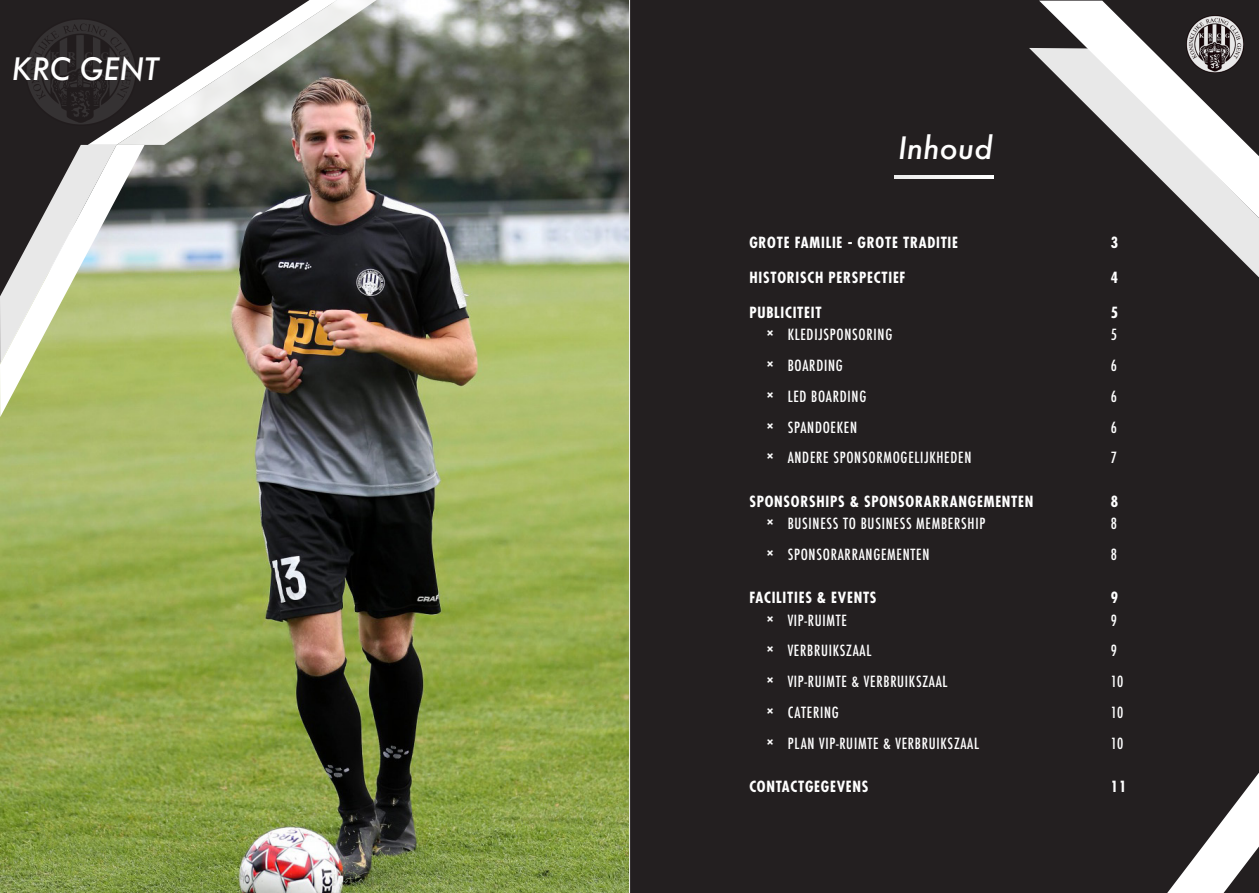
<style>
.page{position:relative;width:1259px;height:893px;background:#fff}
.page>*{position:absolute;margin:0;border:0;box-sizing:border-box;transform-origin:0 0}
.Title{font:italic 500 30px "Futura";color:#fff}
.t1{font:500 condensed 15px "Futura";letter-spacing:.05em;color:#fff}
.Heading{font:700 condensed 15px "Futura";letter-spacing:.05em;color:#fff}
.s1{font-size:18px}
</style>
<div class="page">
<img style="left:0;top:0;width:629px;height:893px">
<div style="left:629px;top:1px;width:630px;height:892px;background:#231f20"></div>
<svg style="left:1167px;top:773px;width:92px;height:120px"></svg>
<hr style="left:895px;top:176px;width:98px;height:3px;background:#f5f5f5">
<img style="left:0;top:0;width:377px;height:417px">
<svg style="left:1029px;top:48px;width:230px;height:230px"></svg>
<svg style="left:1039px;top:1px;width:220px;height:217px"></svg>
<img style="left:1186px;top:16px;width:57px;height:56px">
<hr style="left:629px;top:0;width:1px;height:893px;background:#fff">
<p class="Title" style="left:12px;top:48px;width:148px">KRC GENT</p>
<p class="Title" style="left:898px;top:127px;width:96px">Inhoud</p>
<p class="Heading" style="left:749px;top:233px;width:210px">GROTE FAMILIE - GROTE TRADITIE</p>
<p class="Heading" style="left:1111px;top:233px;width:9px">3</p>
<p class="Heading" style="left:749px;top:268px;width:158px">HISTORISCH PERSPECTIEF</p>
<p class="Heading" style="left:1111px;top:268px;width:9px">4</p>
<p class="Heading" style="left:749px;top:303px;width:74px">PUBLICITEIT</p>
<p class="Heading" style="left:1111px;top:303px;width:9px">5</p>
<p class="t1" style="left:766px;top:325px;width:127px"><span class="s1">×</span> KLEDIJSPONSORING</p>
<p class="t1" style="left:1111px;top:325px;width:8px">5</p>
<p class="t1" style="left:766px;top:356px;width:78px"><span class="s1">×</span> BOARDING</p>
<p class="t1" style="left:1111px;top:356px;width:8px">6</p>
<p class="t1" style="left:766px;top:387px;width:101px"><span class="s1">×</span> LED BOARDING</p>
<p class="t1" style="left:1111px;top:387px;width:8px">6</p>
<p class="t1" style="left:766px;top:417px;width:92px"><span class="s1">×</span> SPANDOEKEN</p>
<p class="t1" style="left:1111px;top:417px;width:8px">6</p>
<p class="t1" style="left:766px;top:448px;width:206px"><span class="s1">×</span> ANDERE SPONSORMOGELIJKHEDEN</p>
<p class="t1" style="left:1111px;top:448px;width:8px">7</p>
<p class="Heading" style="left:749px;top:492px;width:286px">SPONSORSHIPS &amp; SPONSORARRANGEMENTEN</p>
<p class="Heading" style="left:1111px;top:492px;width:9px">8</p>
<p class="t1" style="left:766px;top:514px;width:220px"><span class="s1">×</span> BUSINESS TO BUSINESS MEMBERSHIP</p>
<p class="t1" style="left:1111px;top:514px;width:8px">8</p>
<p class="t1" style="left:766px;top:545px;width:165px"><span class="s1">×</span> SPONSORARRANGEMENTEN</p>
<p class="t1" style="left:1111px;top:545px;width:8px">8</p>
<p class="Heading" style="left:749px;top:588px;width:129px">FACILITIES &amp; EVENTS</p>
<p class="Heading" style="left:1111px;top:588px;width:9px">9</p>
<p class="t1" style="left:766px;top:611px;width:82px"><span class="s1">×</span> VIP-RUIMTE</p>
<p class="t1" style="left:1111px;top:611px;width:8px">9</p>
<p class="t1" style="left:766px;top:641px;width:106px"><span class="s1">×</span> VERBRUIKSZAAL</p>
<p class="t1" style="left:1111px;top:641px;width:8px">9</p>
<p class="t1" style="left:766px;top:672px;width:183px"><span class="s1">×</span> VIP-RUIMTE &amp; VERBRUIKSZAAL</p>
<p class="t1" style="left:1111px;top:672px;width:14px">10</p>
<p class="t1" style="left:766px;top:703px;width:74px"><span class="s1">×</span> CATERING</p>
<p class="t1" style="left:1111px;top:703px;width:14px">10</p>
<p class="t1" style="left:766px;top:734px;width:214px"><span class="s1">×</span> PLAN VIP-RUIMTE &amp; VERBRUIKSZAAL</p>
<p class="t1" style="left:1111px;top:734px;width:14px">10</p>
<p class="Heading" style="left:749px;top:777px;width:121px">CONTACTGEGEVENS</p>
<p class="Heading" style="left:1111px;top:777px;width:17px">11</p>
</div>
